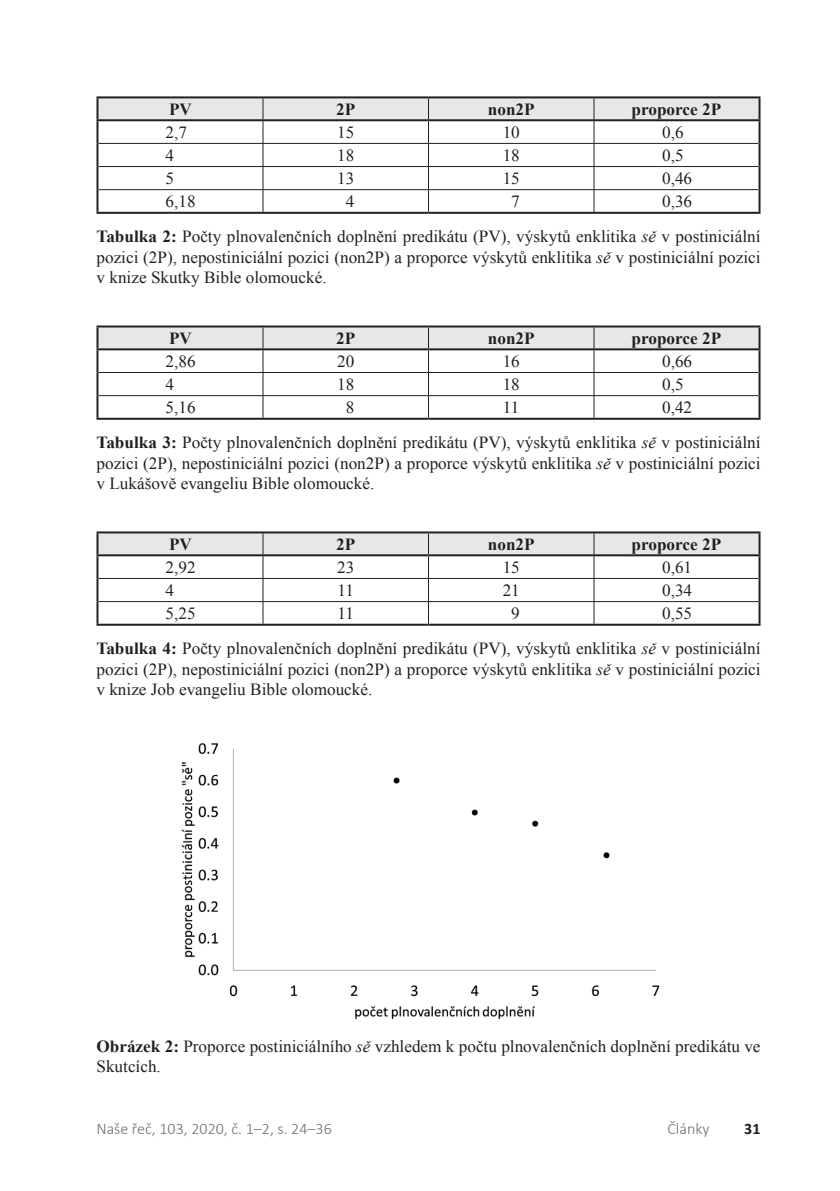
<style>
.page{position:relative;width:840px;height:1191px;background:#fff}
.page>*{position:absolute;margin:0;border:0;box-sizing:border-box;transform-origin:0 0}
._10_TABULKY___popisk{font:17px/20.2px "Times New Roman";color:#231f20;text-align:justify}
._10_TABULKA___text_k{font:17px "Times New Roman";color:#231f20}
._10_TABULKA___text_k-2{font:700 17px "Times New Roman";color:#231f20}
.t1{font:300 16px "Calibri";color:#6c6d70}
.t2{font:700 16px "Calibri";color:#231f20}
.s1{font-weight:700}
.s2{font-style:italic}
</style>
<div class="page">
<svg style="left:98px;top:98px;width:660px;height:114px"></svg>
<hr style="left:96px;top:96px;width:167px;height:2px;background:#231f20">
<hr style="left:96px;top:98px;width:2px;height:21px;background:#231f20">
<hr style="left:263px;top:96px;width:165px;height:2px;background:#231f20">
<hr style="left:428px;top:96px;width:165px;height:2px;background:#231f20">
<hr style="left:593px;top:96px;width:167px;height:2px;background:#231f20">
<hr style="left:758px;top:98px;width:2px;height:21px;background:#231f20">
<hr style="left:96px;top:121px;width:2px;height:22px;background:#231f20">
<hr style="left:758px;top:121px;width:2px;height:22px;background:#231f20">
<hr style="left:96px;top:143px;width:2px;height:23px;background:#231f20">
<hr style="left:758px;top:143px;width:2px;height:23px;background:#231f20">
<hr style="left:96px;top:166px;width:2px;height:24px;background:#231f20">
<hr style="left:758px;top:166px;width:2px;height:24px;background:#231f20">
<hr style="left:96px;top:190px;width:2px;height:22px;background:#231f20">
<hr style="left:758px;top:190px;width:2px;height:22px;background:#231f20">
<hr style="left:96px;top:212px;width:167px;height:2px;background:#231f20">
<hr style="left:263px;top:212px;width:165px;height:2px;background:#231f20">
<hr style="left:428px;top:212px;width:165px;height:2px;background:#231f20">
<hr style="left:593px;top:212px;width:167px;height:2px;background:#231f20">
<hr style="left:96px;top:119px;width:167px;height:2px;background:#231f20">
<hr style="left:263px;top:119px;width:165px;height:2px;background:#231f20">
<hr style="left:428px;top:119px;width:165px;height:2px;background:#231f20">
<hr style="left:593px;top:119px;width:167px;height:2px;background:#231f20">
<svg style="left:98px;top:327px;width:660px;height:91px"></svg>
<hr style="left:96px;top:325px;width:167px;height:2px;background:#231f20">
<hr style="left:96px;top:327px;width:2px;height:21px;background:#231f20">
<hr style="left:263px;top:325px;width:165px;height:2px;background:#231f20">
<hr style="left:428px;top:325px;width:165px;height:2px;background:#231f20">
<hr style="left:593px;top:325px;width:167px;height:2px;background:#231f20">
<hr style="left:758px;top:327px;width:2px;height:21px;background:#231f20">
<hr style="left:96px;top:350px;width:2px;height:22px;background:#231f20">
<hr style="left:758px;top:350px;width:2px;height:22px;background:#231f20">
<hr style="left:96px;top:372px;width:2px;height:23px;background:#231f20">
<hr style="left:758px;top:372px;width:2px;height:23px;background:#231f20">
<hr style="left:96px;top:395px;width:2px;height:23px;background:#231f20">
<hr style="left:758px;top:395px;width:2px;height:23px;background:#231f20">
<hr style="left:96px;top:418px;width:167px;height:2px;background:#231f20">
<hr style="left:263px;top:418px;width:165px;height:2px;background:#231f20">
<hr style="left:428px;top:418px;width:165px;height:2px;background:#231f20">
<hr style="left:593px;top:418px;width:167px;height:2px;background:#231f20">
<hr style="left:96px;top:348px;width:167px;height:2px;background:#231f20">
<hr style="left:263px;top:348px;width:165px;height:2px;background:#231f20">
<hr style="left:428px;top:348px;width:165px;height:2px;background:#231f20">
<hr style="left:593px;top:348px;width:167px;height:2px;background:#231f20">
<svg style="left:98px;top:533px;width:660px;height:90px"></svg>
<hr style="left:96px;top:531px;width:167px;height:2px;background:#231f20">
<hr style="left:96px;top:533px;width:2px;height:21px;background:#231f20">
<hr style="left:263px;top:531px;width:165px;height:2px;background:#231f20">
<hr style="left:428px;top:531px;width:165px;height:2px;background:#231f20">
<hr style="left:593px;top:531px;width:167px;height:2px;background:#231f20">
<hr style="left:758px;top:533px;width:2px;height:21px;background:#231f20">
<hr style="left:96px;top:556px;width:2px;height:22px;background:#231f20">
<hr style="left:758px;top:556px;width:2px;height:22px;background:#231f20">
<hr style="left:96px;top:578px;width:2px;height:23px;background:#231f20">
<hr style="left:758px;top:578px;width:2px;height:23px;background:#231f20">
<hr style="left:96px;top:601px;width:2px;height:22px;background:#231f20">
<hr style="left:758px;top:601px;width:2px;height:22px;background:#231f20">
<hr style="left:96px;top:623px;width:167px;height:2px;background:#231f20">
<hr style="left:263px;top:623px;width:165px;height:2px;background:#231f20">
<hr style="left:428px;top:623px;width:165px;height:2px;background:#231f20">
<hr style="left:593px;top:623px;width:167px;height:2px;background:#231f20">
<hr style="left:96px;top:554px;width:167px;height:2px;background:#231f20">
<hr style="left:263px;top:554px;width:165px;height:2px;background:#231f20">
<hr style="left:428px;top:554px;width:165px;height:2px;background:#231f20">
<hr style="left:593px;top:554px;width:167px;height:2px;background:#231f20">
<img style="left:181px;top:743px;width:479px;height:277px">
<p class="_10_TABULKA___text_k-2" style="left:169px;top:97px;width:24px">PV</p>
<p class="_10_TABULKA___text_k-2" style="left:336px;top:97px;width:21px">2P</p>
<p class="_10_TABULKA___text_k-2" style="left:487px;top:97px;width:48px">non2P</p>
<p class="_10_TABULKA___text_k-2" style="left:631px;top:97px;width:91px">proporce 2P</p>
<p class="_10_TABULKA___text_k" style="left:165px;top:121px;width:23px">2,7</p>
<p class="_10_TABULKA___text_k" style="left:337px;top:121px;width:19px">15</p>
<p class="_10_TABULKA___text_k" style="left:502px;top:121px;width:19px">10</p>
<p class="_10_TABULKA___text_k" style="left:661px;top:121px;width:23px">0,6</p>
<p class="_10_TABULKA___text_k" style="left:165px;top:144px;width:10px">4</p>
<p class="_10_TABULKA___text_k" style="left:337px;top:144px;width:19px">18</p>
<p class="_10_TABULKA___text_k" style="left:502px;top:144px;width:19px">18</p>
<p class="_10_TABULKA___text_k" style="left:661px;top:144px;width:23px">0,5</p>
<p class="_10_TABULKA___text_k" style="left:165px;top:167px;width:10px">5</p>
<p class="_10_TABULKA___text_k" style="left:337px;top:167px;width:19px">13</p>
<p class="_10_TABULKA___text_k" style="left:502px;top:167px;width:19px">15</p>
<p class="_10_TABULKA___text_k" style="left:661px;top:167px;width:32px">0,46</p>
<p class="_10_TABULKA___text_k" style="left:165px;top:190px;width:32px">6,18</p>
<p class="_10_TABULKA___text_k" style="left:345px;top:190px;width:10px">4</p>
<p class="_10_TABULKA___text_k" style="left:511px;top:190px;width:10px">7</p>
<p class="_10_TABULKA___text_k" style="left:661px;top:190px;width:32px">0,36</p>
<p class="_10_TABULKY___popisk" style="left:96px;top:226px;width:665px"><span class="s1">Tabulka 2:</span> Počty plnovalenčních doplnění predikátu (PV), výskytů enklitika <span class="s2">sě</span> v postiniciální pozici (2P), nepostiniciální pozici (non2P) a proporce výskytů enklitika <span class="s2">sě</span> v postiniciální pozici v knize Skutky Bible olomoucké.</p>
<p class="_10_TABULKA___text_k-2" style="left:169px;top:326px;width:24px">PV</p>
<p class="_10_TABULKA___text_k-2" style="left:336px;top:326px;width:21px">2P</p>
<p class="_10_TABULKA___text_k-2" style="left:487px;top:326px;width:48px">non2P</p>
<p class="_10_TABULKA___text_k-2" style="left:631px;top:326px;width:91px">proporce 2P</p>
<p class="_10_TABULKA___text_k" style="left:165px;top:350px;width:32px">2,86</p>
<p class="_10_TABULKA___text_k" style="left:337px;top:350px;width:19px">20</p>
<p class="_10_TABULKA___text_k" style="left:502px;top:350px;width:19px">16</p>
<p class="_10_TABULKA___text_k" style="left:661px;top:350px;width:32px">0,66</p>
<p class="_10_TABULKA___text_k" style="left:165px;top:373px;width:10px">4</p>
<p class="_10_TABULKA___text_k" style="left:337px;top:373px;width:19px">18</p>
<p class="_10_TABULKA___text_k" style="left:502px;top:373px;width:19px">18</p>
<p class="_10_TABULKA___text_k" style="left:661px;top:373px;width:23px">0,5</p>
<p class="_10_TABULKA___text_k" style="left:165px;top:396px;width:32px">5,16</p>
<p class="_10_TABULKA___text_k" style="left:345px;top:396px;width:10px">8</p>
<p class="_10_TABULKA___text_k" style="left:502px;top:396px;width:18px">11</p>
<p class="_10_TABULKA___text_k" style="left:661px;top:396px;width:32px">0,42</p>
<p class="_10_TABULKY___popisk" style="left:96px;top:432px;width:665px"><span class="s1">Tabulka 3:</span> Počty plnovalenčních doplnění predikátu (PV), výskytů enklitika <span class="s2">sě</span> v postiniciální pozici (2P), nepostiniciální pozici (non2P) a proporce výskytů enklitika <span class="s2">sě</span> v postiniciální pozici v Lukášově evangeliu Bible olomoucké.</p>
<p class="_10_TABULKA___text_k-2" style="left:169px;top:532px;width:24px">PV</p>
<p class="_10_TABULKA___text_k-2" style="left:336px;top:532px;width:21px">2P</p>
<p class="_10_TABULKA___text_k-2" style="left:487px;top:532px;width:48px">non2P</p>
<p class="_10_TABULKA___text_k-2" style="left:631px;top:532px;width:91px">proporce 2P</p>
<p class="_10_TABULKA___text_k" style="left:165px;top:555px;width:32px">2,92</p>
<p class="_10_TABULKA___text_k" style="left:337px;top:555px;width:19px">23</p>
<p class="_10_TABULKA___text_k" style="left:502px;top:555px;width:19px">15</p>
<p class="_10_TABULKA___text_k" style="left:661px;top:555px;width:32px">0,61</p>
<p class="_10_TABULKA___text_k" style="left:165px;top:579px;width:10px">4</p>
<p class="_10_TABULKA___text_k" style="left:337px;top:579px;width:18px">11</p>
<p class="_10_TABULKA___text_k" style="left:502px;top:579px;width:19px">21</p>
<p class="_10_TABULKA___text_k" style="left:661px;top:579px;width:32px">0,34</p>
<p class="_10_TABULKA___text_k" style="left:165px;top:602px;width:32px">5,25</p>
<p class="_10_TABULKA___text_k" style="left:337px;top:602px;width:18px">11</p>
<p class="_10_TABULKA___text_k" style="left:511px;top:602px;width:10px">9</p>
<p class="_10_TABULKA___text_k" style="left:661px;top:602px;width:32px">0,55</p>
<p class="_10_TABULKY___popisk" style="left:96px;top:638px;width:665px"><span class="s1">Tabulka 4:</span> Počty plnovalenčních doplnění predikátu (PV), výskytů enklitika <span class="s2">sě</span> v postiniciální pozici (2P), nepostiniciální pozici (non2P) a proporce výskytů enklitika <span class="s2">sě</span> v postiniciální pozici v knize Job evangeliu Bible olomoucké.</p>
<p class="_10_TABULKY___popisk" style="left:96px;top:1035px;width:665px"><span class="s1">Obrázek 2:</span> Proporce postiniciálního <span class="s2">sě</span> vzhledem k počtu plnovalenčních doplnění predikátu ve<br>Skutcích.</p>
<p class="t1" style="left:96px;top:1119px;width:237px">Naše řeč, 103, 2020, č. 1–2, s. 24–36</p>
<p class="t1" style="left:667px;top:1119px;width:44px">Články</p>
<p class="t2" style="left:743px;top:1118px;width:18px">31</p>
</div>
